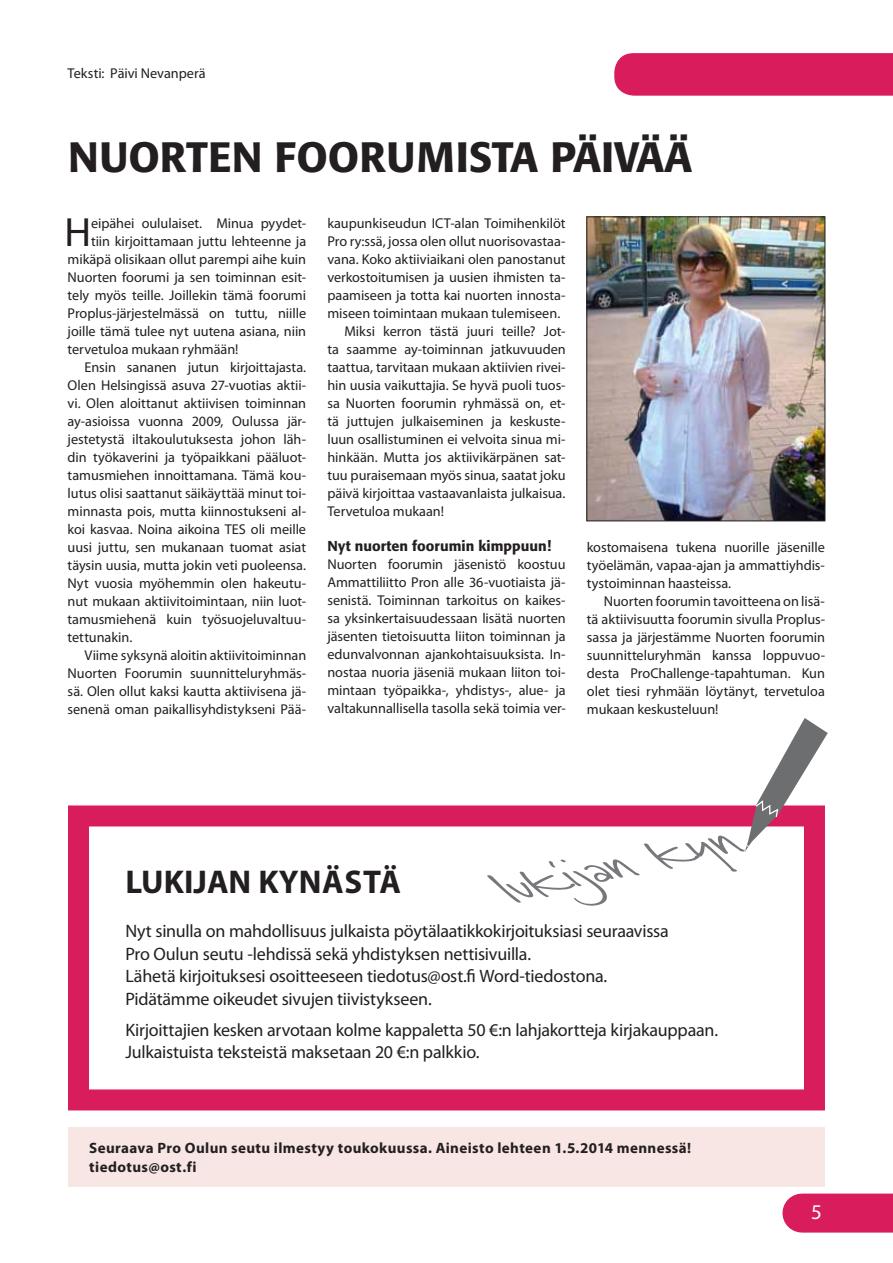
<style>
.page{position:relative;width:893px;height:1263px;background:#fff}
.page>*{position:absolute;margin:0;border:0;box-sizing:border-box;transform-origin:0 0}
.t1{font:500 42px "Formata";color:#231f20}
.t2{font:40.95px "Myriad Pro";color:#231f20}
.t3{font:700 33px "Myriad";color:#231f20}
.t4{font:21px "Myriad Pro";color:#fff}
.t5{font:18px/22.5px "Myriad Pro";letter-spacing:-.015em;color:#231f20}
.t6{font:700 15px/19.5px "Myriad Pro";letter-spacing:.025em;color:#231f20}
.t7{font:14.25px/18px "Myriad Pro";letter-spacing:-.005em;color:#231f20;text-align:justify}
.t8{font:500 14.25px "Formata";color:#231f20}
.s1{font-family:"Myriad Pro"}
</style>
<div class="page">
<div style="left:802px;top:1193px;width:91px;height:39px;background:#d91c5c"></div>
<div style="left:614px;top:53px;width:279px;height:43px;background:#d91c5c"></div>
<img style="left:588px;top:218px;width:235px;height:301px">
<div style="left:586px;top:216px;width:239px;height:305px;border:1px solid #231f20"></div>
<div style="left:68px;top:805px;width:757px;height:305px;border:21px solid #d91c5c"></div>
<svg style="left:487px;top:718px;width:341px;height:188px"></svg>
<div style="left:68px;top:1127px;width:757px;height:59px;background:#f8e6e5"></div>
<p class="t7" style="left:68px;top:66px;width:139px">Teksti: Päivi Nevanperä</p>
<h1 class="t1" style="left:68px;top:138px;width:626px">NUORTEN FOORUMISTA PÄIVÄÄ</h1>
<h2 class="t2" style="left:65px;top:216px;width:28px">H</h2>
<p class="t7" style="left:91px;top:215px;width:217px">eipähei oululaiset. Minua pyydet-</p>
<p class="t7" style="left:91px;top:233px;width:217px">tiin kirjoittamaan juttu lehteenne ja</p>
<p class="t7" style="left:68px;top:251px;width:240px">mikäpä olisikaan ollut parempi aihe kuin</p>
<p class="t7" style="left:68px;top:269px;width:240px">Nuorten foorumi ja sen toiminnan esit-</p>
<p class="t7" style="left:68px;top:287px;width:240px">tely myös teille. Joillekin tämä foorumi</p>
<p class="t7" style="left:68px;top:305px;width:240px">Proplus-järjestelmässä on tuttu, niille</p>
<p class="t7" style="left:68px;top:323px;width:240px">joille tämä tulee nyt uutena asiana, niin</p>
<p class="t7" style="left:68px;top:341px;width:172px">tervetuloa mukaan ryhmään!</p>
<p class="t7" style="left:85px;top:359px;width:223px">Ensin sananen jutun kirjoittajasta.</p>
<p class="t7" style="left:68px;top:377px;width:240px">Olen Helsingissä asuva 27-vuotias aktii-</p>
<p class="t7" style="left:68px;top:395px;width:240px">vi. Olen aloittanut aktiivisen toiminnan</p>
<p class="t7" style="left:68px;top:413px;width:240px">ay-asioissa vuonna 2009, Oulussa jär-</p>
<p class="t7" style="left:68px;top:431px;width:240px">jestetystä iltakoulutuksesta johon läh-</p>
<p class="t7" style="left:68px;top:449px;width:240px">din työkaverini ja työpaikkani pääluot-</p>
<p class="t7" style="left:68px;top:467px;width:240px">tamusmiehen innoittamana. Tämä kou-</p>
<p class="t7" style="left:68px;top:485px;width:240px">lutus olisi saattanut säikäyttää minut toi-</p>
<p class="t7" style="left:68px;top:503px;width:240px">minnasta pois, mutta kiinnostukseni al-</p>
<p class="t7" style="left:68px;top:521px;width:240px">koi kasvaa. Noina aikoina TES oli meille</p>
<p class="t7" style="left:68px;top:539px;width:240px">uusi juttu, sen mukanaan tuomat asiat</p>
<p class="t7" style="left:68px;top:557px;width:240px">täysin uusia, mutta jokin veti puoleensa.</p>
<p class="t7" style="left:68px;top:575px;width:240px">Nyt vuosia myöhemmin olen hakeutu-</p>
<p class="t7" style="left:68px;top:593px;width:240px">nut mukaan aktiivitoimintaan, niin luot-</p>
<p class="t7" style="left:68px;top:611px;width:240px">tamusmiehenä kuin työsuojeluvaltuu-</p>
<p class="t7" style="left:68px;top:629px;width:66px">tettunakin.</p>
<p class="t7" style="left:85px;top:647px;width:223px">Viime syksynä aloitin aktiivitoiminnan</p>
<p class="t7" style="left:68px;top:665px;width:240px">Nuorten Foorumin suunnitteluryhmäs-</p>
<p class="t7" style="left:68px;top:683px;width:240px">sä. Olen ollut kaksi kautta aktiivisena jä-</p>
<p class="t7" style="left:68px;top:701px;width:240px">senenä oman paikallisyhdistykseni Pää-</p>
<p class="t7" style="left:327px;top:215px;width:240px">kaupunkiseudun ICT-alan Toimihenkilöt</p>
<p class="t7" style="left:327px;top:233px;width:240px">Pro ry:ssä, jossa olen ollut nuorisovastaa-</p>
<p class="t7" style="left:327px;top:251px;width:240px">vana. Koko aktiiviaikani olen panostanut</p>
<p class="t7" style="left:327px;top:269px;width:240px">verkostoitumisen ja uusien ihmisten ta-</p>
<p class="t7" style="left:327px;top:287px;width:240px">paamiseen ja totta kai nuorten innosta-</p>
<p class="t7" style="left:327px;top:305px;width:234px">miseen toimintaan mukaan tulemiseen.</p>
<p class="t7" style="left:344px;top:323px;width:223px">Miksi kerron tästä juuri teille? Jot-</p>
<p class="t7" style="left:327px;top:341px;width:240px">ta saamme ay-toiminnan jatkuvuuden</p>
<p class="t7" style="left:327px;top:359px;width:240px">taattua, tarvitaan mukaan aktiivien rivei-</p>
<p class="t7" style="left:327px;top:377px;width:240px">hin uusia vaikuttajia. Se hyvä puoli tuos-</p>
<p class="t7" style="left:327px;top:395px;width:240px">sa Nuorten foorumin ryhmässä on, et-</p>
<p class="t7" style="left:327px;top:413px;width:240px">tä juttujen julkaiseminen ja keskuste-</p>
<p class="t7" style="left:327px;top:431px;width:240px">luun osallistuminen ei velvoita sinua mi-</p>
<p class="t7" style="left:327px;top:449px;width:240px">hinkään. Mutta jos aktiivikärpänen sat-</p>
<p class="t7" style="left:327px;top:467px;width:240px">tuu puraisemaan myös sinua, saatat joku</p>
<p class="t7" style="left:327px;top:485px;width:239px">päivä kirjoittaa vastaavanlaista julkaisua.</p>
<p class="t7" style="left:327px;top:503px;width:118px">Tervetuloa mukaan!</p>
<p class="t8" style="left:327px;top:539px;width:226px">Nyt nuorten foorumin kimppuun!</p>
<p class="t7" style="left:327px;top:556px;width:240px">Nuorten foorumin jäsenistö koostuu Ammattiliitto Pron alle 36-vuotiaista jä&shy;senistä. Toiminnan tarkoitus on kaikes&shy;sa yksinkertaisuudessaan lisätä nuorten jäsenten tietoisuutta liiton toiminnan ja edunvalvonnan ajankohtaisuuksista. In&shy;nostaa nuoria jäseniä mukaan liiton toi&shy;mintaan työpaikka-, yhdistys-, alue- ja valtakunnallisella tasolla sekä toimia ver-</p>
<p class="t7" style="left:587px;top:539px;width:240px">kostomaisena tukena nuorille jäsenille työelämän, vapaa-ajan ja ammattiyhdis&shy;tystoiminnan haasteissa.</p>
<p class="t7" style="left:587px;top:593px;width:240px;text-indent:17px">Nuorten foorumin tavoitteena on lisä&shy;tä aktiivisuutta foorumin sivulla Proplus&shy;sassa ja järjestämme Nuorten foorumin suunnitteluryhmän kanssa loppuvuo&shy;desta ProChallenge-tapahtuman. Kun olet tiesi ryhmään löytänyt, tervetuloa mukaan keskusteluun!</p>
<h3 class="t3" style="left:125px;top:870px;width:277px">LUKIJAN <span class="s1">KYNÄSTÄ</span></h3>
<p class="t5" style="left:125px;top:922px;width:545px">Nyt sinulla on mahdollisuus julkaista pöytälaatikkokirjoituksiasi seuraavissa Pro Oulun seutu -lehdissä sekä yhdistyksen nettisivuilla.<br>Lähetä kirjoituksesi osoitteeseen tiedotus@ost.fi Word-tiedostona.<br>Pidätämme oikeudet sivujen tiivistykseen.</p>
<p class="t5" style="left:125px;top:1020px;width:594px">Kirjoittajien kesken arvotaan kolme kappaletta 50 €:n lahjakortteja kirjakauppaan.<br>Julkaistuista teksteistä maksetaan 20 €:n palkkio.</p>
<p class="t6" style="left:89px;top:1137px;width:603px">Seuraava Pro Oulun seutu ilmestyy toukokuussa. Aineisto lehteen 1.5.2014 mennessä! tiedotus@ost.fi</p>
<h3 class="t4" style="left:811px;top:1204px;width:12px">5</h3>
</div>
